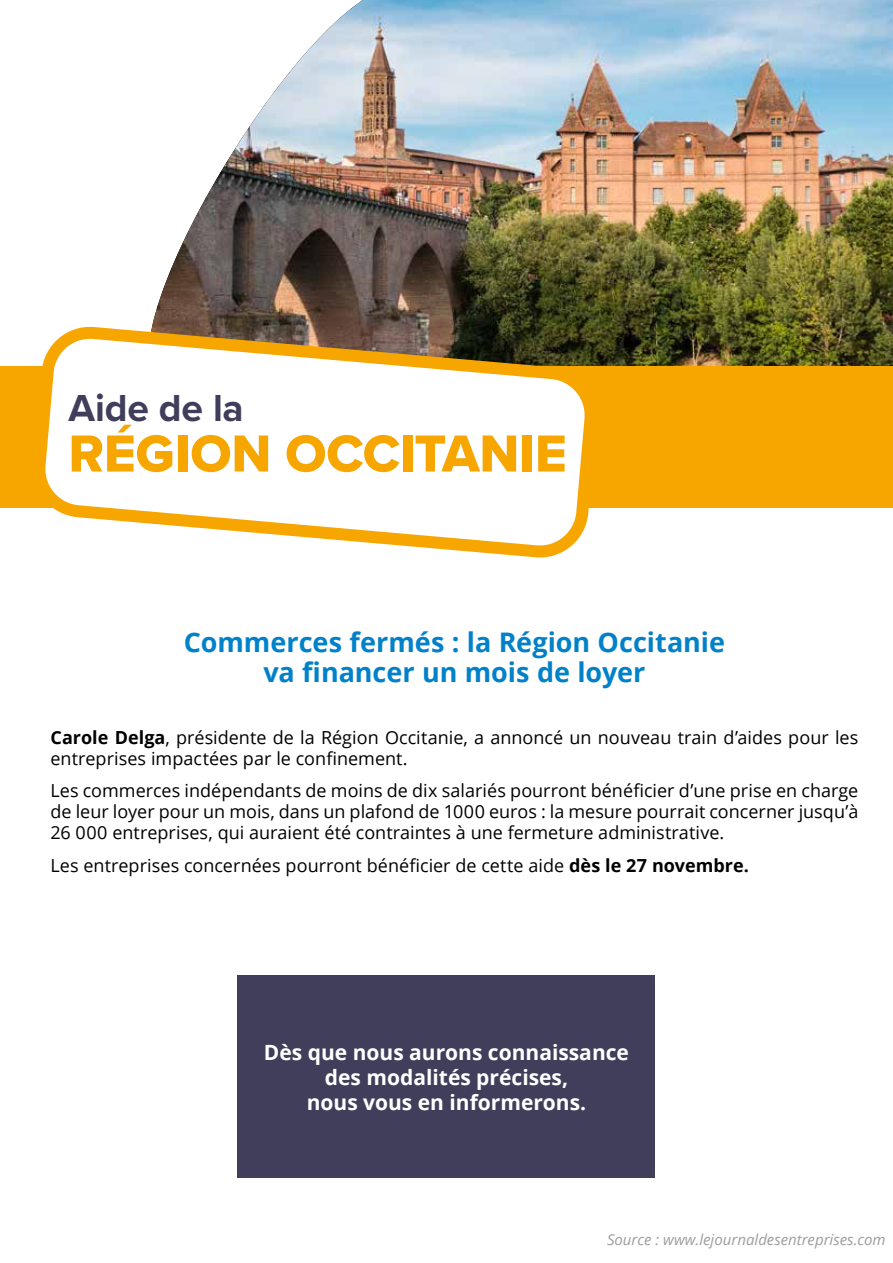
<style>
.page{position:relative;width:893px;height:1263px;background:#fff}
.page>*{position:absolute;margin:0;border:0;box-sizing:border-box;transform-origin:0 0}
.t1{font:54px "Proxima Nova Extrabld";letter-spacing:-.005em;color:#f7a600}
.t2{font:700 39px "Proxima Nova";letter-spacing:-.005em;color:#413e5b}
.t3{font:700 27px/29.5px "Open Sans";color:#0081c9;text-align:center}
.t4{font:700 21px/25.2px "Open Sans";color:#fff;text-align:center}
.t5{font:18px/21px "Open Sans";color:#000}
.t6{font:italic 15px "Open Sans";color:#9d9d9c}
.s1{font-weight:700}
</style>
<div class="page">
<img style="left:151px;top:0;width:742px;height:366px">
<div style="left:0;top:366px;width:893px;height:141px;background:#f7a600"></div>
<svg style="left:37px;top:331px;width:556px;height:222px"></svg>
<div style="left:238px;top:975px;width:417px;height:203px;background:#413e5b"></div>
<h2 class="t2" style="left:68px;top:379px;width:177px">Aide de la</h2>
<h1 class="t1" style="left:68px;top:413px;width:500px">RÉGION OCCITANIE</h1>
<h3 class="t3" style="left:184px;top:627px;width:543px">Commerces fermés : la Région Occitanie va financer un mois de loyer</h3>
<p class="t5" style="left:50px;top:726px;width:809px"><span class="s1">Carole Delga</span>, présidente de la Région Occitanie, a annoncé un nouveau train d’aides pour les entreprises impactées par le confinement.</p>
<p class="t5" style="left:50px;top:780px;width:809px;text-align:justify">Les commerces indépendants de moins de dix salariés pourront bénéficier d’une prise en charge de leur loyer pour un mois, dans un plafond de 1000 euros : la mesure pourrait concerner jusqu’à 26 000 entreprises, qui auraient été contraintes à une fermeture administrative.</p>
<p class="t5" style="left:50px;top:854px;width:700px">Les entreprises concernées pourront bénéficier de cette aide <span class="s1">dès le 27 novembre.</span></p>
<p class="t4" style="left:264px;top:1039px;width:367px">Dès que nous aurons connaissance des modalités précises,<br>nous vous en informerons.</p>
<p class="t6" style="left:607px;top:1229px;width:280px">Source : www.lejournaldesentreprises.com</p>
</div>
